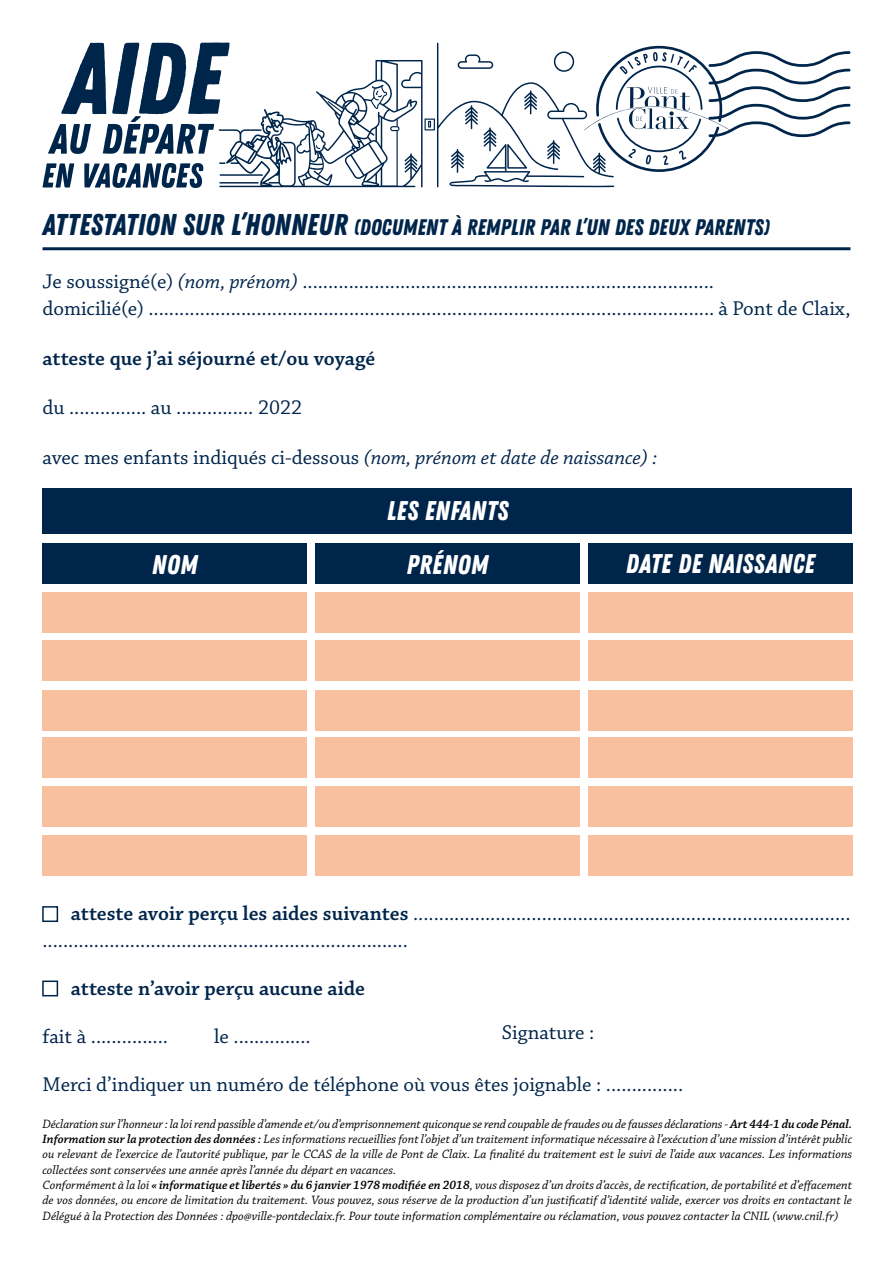
<style>
.page{position:relative;width:893px;height:1263px;background:#fff}
.page>*{position:absolute;margin:0;border:0;box-sizing:border-box;transform-origin:0 0}
.t1{font:27px "Zing Rust Demo Base";letter-spacing:.01em;color:#fff}
.t2{font:22.5px "Zing Rust Demo Base";color:#00254b}
.t3{font:21px/27px "Chaparral Pro";color:#00254b}
.t4{font:600 21px "Chaparral Pro";color:#00254b}
.t5{font:italic 12.75px/15.3px "Chaparral Pro";color:#000}
.s1{font-size:30px}
.s2{font-style:italic}
.s3{font-weight:600}
</style>
<div class="page">
<hr style="left:43px;top:247px;width:807px;height:3px;background:#00254b">
<div style="left:43px;top:489px;width:809px;height:45px;background:#00254b"></div>
<div style="left:43px;top:543px;width:264px;height:40px;background:#00254b"></div>
<div style="left:588px;top:543px;width:264px;height:40px;background:#00254b"></div>
<div style="left:315px;top:543px;width:264px;height:40px;background:#00254b"></div>
<div style="left:43px;top:592px;width:264px;height:41px;background:#f9c09f"></div>
<div style="left:588px;top:592px;width:264px;height:41px;background:#f9c09f"></div>
<div style="left:315px;top:592px;width:264px;height:41px;background:#f9c09f"></div>
<div style="left:43px;top:641px;width:264px;height:40px;background:#f9c09f"></div>
<div style="left:588px;top:641px;width:264px;height:40px;background:#f9c09f"></div>
<div style="left:315px;top:641px;width:264px;height:40px;background:#f9c09f"></div>
<div style="left:43px;top:690px;width:264px;height:41px;background:#f9c09f"></div>
<div style="left:588px;top:690px;width:264px;height:41px;background:#f9c09f"></div>
<div style="left:315px;top:690px;width:264px;height:41px;background:#f9c09f"></div>
<div style="left:43px;top:737px;width:264px;height:41px;background:#f9c09f"></div>
<div style="left:588px;top:737px;width:264px;height:41px;background:#f9c09f"></div>
<div style="left:315px;top:737px;width:264px;height:41px;background:#f9c09f"></div>
<div style="left:43px;top:786px;width:264px;height:40px;background:#f9c09f"></div>
<div style="left:588px;top:786px;width:264px;height:40px;background:#f9c09f"></div>
<div style="left:315px;top:786px;width:264px;height:40px;background:#f9c09f"></div>
<div style="left:43px;top:835px;width:264px;height:41px;background:#f9c09f"></div>
<div style="left:588px;top:835px;width:264px;height:41px;background:#f9c09f"></div>
<div style="left:315px;top:835px;width:264px;height:41px;background:#f9c09f"></div>
<div style="left:42px;top:906px;width:16px;height:16px;border:2px solid #00254b"></div>
<div style="left:42px;top:980px;width:16px;height:16px;border:2px solid #00254b"></div>
<svg style="left:43px;top:43px;width:807px;height:145px"></svg>
<h2 class="t2" style="left:43px;top:214px;width:728px"><span class="s1">ATTESTATION SUR L’HONNEUR</span> (DOCUMENT À REMPLIR PAR L’UN DES DEUX PARENTS)</h2>
<p class="t3" style="left:43px;top:269px;width:809px">Je soussigné(e) <span class="s2">(nom, prénom)</span> ................................................................................<br>domicilié(e) .............................................................................................................. à Pont de Claix,</p>
<h3 class="t4" style="left:43px;top:346px;width:334px">atteste que j’ai séjourné et/ou voyagé</h3>
<h3 class="t3" style="left:43px;top:395px;width:261px">du ............... au ............... 2022</h3>
<h3 class="t3" style="left:43px;top:445px;width:616px">avec mes enfants indiqués ci-dessous <span class="s2">(nom, prénom et date de naissance) :</span></h3>
<h1 class="t1" style="left:387px;top:495px;width:123px">LES ENFANTS</h1>
<h1 class="t1" style="left:152px;top:549px;width:47px">NOM</h1>
<h1 class="t1" style="left:407px;top:549px;width:83px">PRÉNOM</h1>
<h1 class="t1" style="left:626px;top:548px;width:190px">DATE DE NAISSANCE</h1>
<h3 class="t3" style="left:43px;top:900px;width:809px;text-indent:28px"><span class="s3">atteste avoir perçu les aides suivantes</span> ..................................................................................... .......................................................................</h3>
<h3 class="t4" style="left:71px;top:976px;width:295px">atteste n’avoir perçu aucune aide</h3>
<h3 class="t3" style="left:43px;top:1024px;width:127px">fait à ...............</h3>
<h3 class="t3" style="left:214px;top:1024px;width:98px">le ...............</h3>
<h3 class="t3" style="left:43px;top:1072px;width:642px">Merci d’indiquer un numéro de téléphone où vous êtes joignable : ...............</h3>
<h3 class="t3" style="left:502px;top:1020px;width:94px">Signature :</h3>
<p class="t5" style="left:43px;top:1117px;width:811px">Déclaration sur l’honneur : la loi rend passible d’amende et/ou d’emprisonnement quiconque se rend coupable de fraudes ou de fausses déclarations - <span class="s3">Art 444-1 du code Pénal.<br>Information sur la protection des données :</span> Les informations recueillies font l’objet d’un traitement informatique nécessaire à l’exécution d’une mission d’intérêt public ou relevant de l’exercice de l’autorité publique, par le CCAS de la ville de Pont de Claix. La finalité du traitement est le suivi de l’aide aux vacances. Les informations collectées sont conservées une année après l’année du départ en vacances.<br>Conformément à la loi <span class="s3">« informatique et libertés » du 6 janvier 1978 modifiée en 2018</span>, vous disposez d’un droits d’accès, de rectification, de portabilité et d’effacement de vos données, ou encore de limitation du traitement. Vous pouvez, sous réserve de la production d’un justificatif d’identité valide, exercer vos droits en contactant le Délégué à la Protection des Données : dpo@ville-pontdeclaix.fr. Pour toute information complémentaire ou réclamation, vous pouvez contacter la CNIL (www.cnil.fr)</p>
</div>
